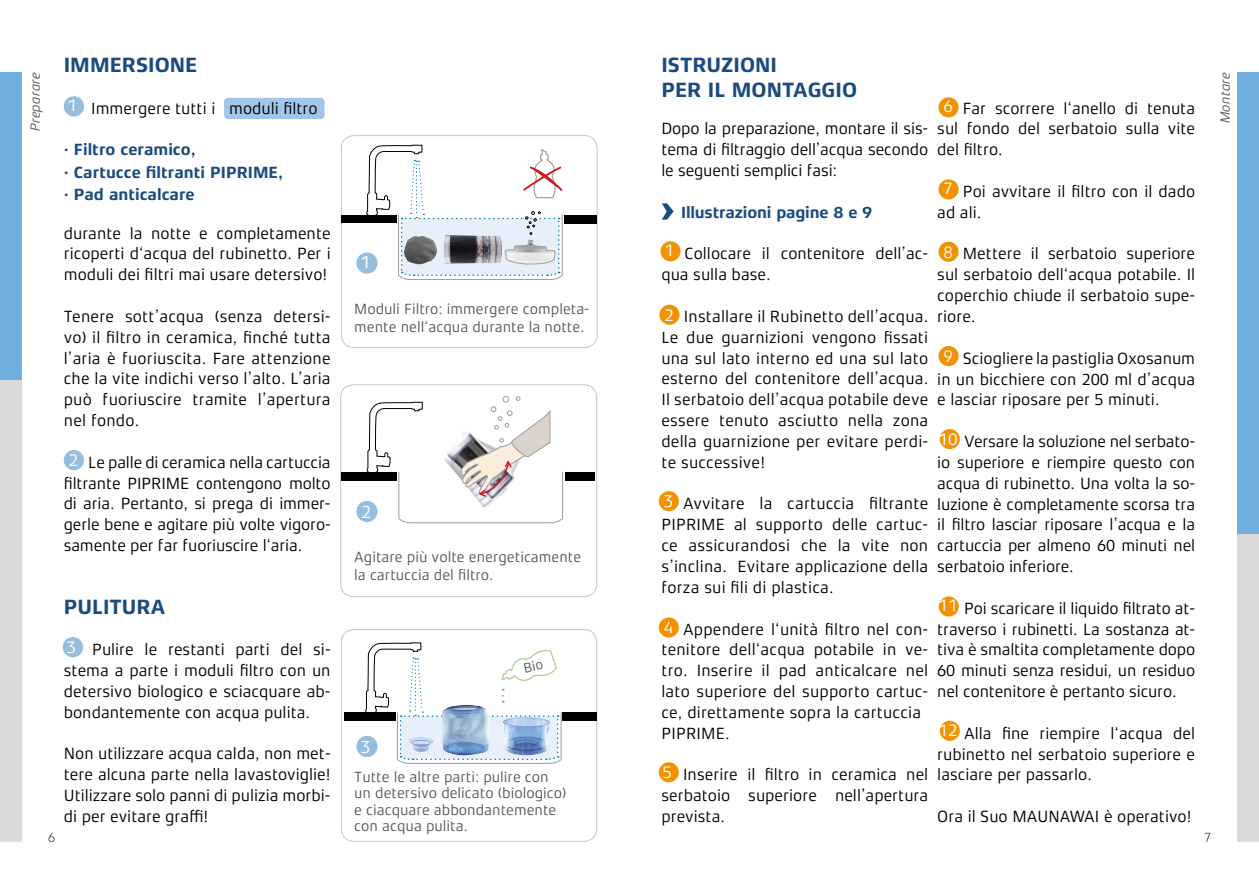
<style>
.page{position:relative;width:1259px;height:893px;background:#fff}
.page>*{position:absolute;margin:0;border:0;box-sizing:border-box;transform-origin:0 0}
.t1{font:700 21px/25.2px "Xenois Sans Pro";color:#1a4b7e}
.t2{font:18px "Xenois Sans Pro";color:#fff}
.t3{font:17.25px "Xenois Sans Pro";color:#fff}
.t4{font:17.1px "Xenois Sans Pro";color:#fff}
.t5{font:16.5px/20.9px "Xenois Sans Pro";color:#000;text-align:justify}
.t6{font:700 16.5px/22.5px "Xenois Sans Pro";color:#1a4b7e}
.t7{font:15px/16.5px "Xenois Sans Pro";color:#575756}
.t8{font:italic 13.5px "Xenois Sans Pro";color:#575756}
</style>
<div class="page">
<div style="left:224px;top:98px;width:101px;height:21px;background:#a2c5ea;border-radius:4px"></div>
<div style="left:341px;top:629px;width:256px;height:213px;border:1px solid #c6c6c6;border-radius:13px"></div>
<svg style="left:48px;top:833px;width:7px;height:9px"></svg>
<svg style="left:1204px;top:833px;width:6px;height:9px"></svg>
<div style="left:340px;top:384px;width:257px;height:213px;border:1px solid #c6c6c6;border-radius:13px"></div>
<div style="left:341px;top:135px;width:256px;height:213px;border:1px solid #c6c6c6;border-radius:13px"></div>
<div style="left:341px;top:215px;width:56px;height:8px;background:#000"></div>
<div style="left:342px;top:472px;width:55px;height:8px;background:#000"></div>
<div style="left:344px;top:712px;width:51px;height:9px;background:#000"></div>
<div style="left:563px;top:712px;width:34px;height:9px;background:#000"></div>
<div style="left:565px;top:472px;width:30px;height:8px;background:#000"></div>
<div style="left:564px;top:215px;width:33px;height:8px;background:#000"></div>
<svg style="left:366px;top:396px;width:197px;height:128px"></svg>
<div style="left:356px;top:252px;width:21px;height:22px;background:#97bddd;border-radius:50%"></div>
<div style="left:356px;top:501px;width:21px;height:21px;background:#97bddd;border-radius:50%"></div>
<div style="left:356px;top:736px;width:21px;height:21px;background:#97bddd;border-radius:50%"></div>
<div style="left:64px;top:96px;width:20px;height:21px;background:#97bddd;border-radius:50%"></div>
<div style="left:64px;top:450px;width:20px;height:20px;background:#97bddd;border-radius:50%"></div>
<div style="left:63px;top:637px;width:20px;height:20px;background:#97bddd;border-radius:50%"></div>
<div style="left:660px;top:241px;width:20px;height:20px;background:#f39200;border-radius:50%"></div>
<div style="left:659px;top:305px;width:20px;height:20px;background:#f39200;border-radius:50%"></div>
<div style="left:659px;top:491px;width:20px;height:20px;background:#f39200;border-radius:50%"></div>
<svg style="left:664px;top:495px;width:8px;height:12px"></svg>
<div style="left:659px;top:617px;width:20px;height:20px;background:#f39200;border-radius:50%"></div>
<svg style="left:664px;top:622px;width:7px;height:11px"></svg>
<div style="left:659px;top:762px;width:20px;height:20px;background:#f39200;border-radius:50%"></div>
<div style="left:938px;top:97px;width:20px;height:20px;background:#f39200;border-radius:50%"></div>
<div style="left:938px;top:179px;width:20px;height:20px;background:#f39200;border-radius:50%"></div>
<div style="left:938px;top:242px;width:20px;height:20px;background:#f39200;border-radius:50%"></div>
<div style="left:938px;top:346px;width:20px;height:20px;background:#f39200;border-radius:50%"></div>
<div style="left:939px;top:429px;width:21px;height:20px;background:#f39200;border-radius:50%"></div>
<div style="left:938px;top:596px;width:21px;height:21px;background:#f39200;border-radius:50%"></div>
<div style="left:939px;top:721px;width:21px;height:20px;background:#f39200;border-radius:50%"></div>
<svg style="left:662px;top:203px;width:11px;height:17px"></svg>
<div style="left:1237px;top:72px;width:22px;height:769px;background:#dadada"></div>
<div style="left:1237px;top:72px;width:22px;height:462px;background:#70aedf"></div>
<div style="left:0;top:72px;width:21px;height:769px;background:#dadada"></div>
<div style="left:0;top:72px;width:21px;height:308px;background:#70aedf"></div>
<svg style="left:366px;top:145px;width:197px;height:135px"></svg>
<svg style="left:365px;top:642px;width:197px;height:122px"></svg>
<p class="t8" style="left:28px;top:131px;width:61px;rotate:-90deg">Preparare</p>
<p class="t1" style="left:64px;top:52px;width:135px">Immersione</p>
<p class="t5" style="left:91px;top:97px;width:228px">Immergere tutti i moduli filtro</p>
<p class="t6" style="left:64px;top:138px;width:221px">· Filtro ceramico,<br>· Cartucce filtranti PIPRIME, · Pad anticalcare</p>
<p class="t5" style="left:64px;top:223px;width:268px">durante la notte e completamente ricoperti d‘acqua del rubinetto. Per i moduli dei filtri mai usare detersivo!</p>
<p class="t3" style="left:68px;top:96px;width:11px">1</p>
<p class="t5" style="left:64px;top:306px;width:268px">Tenere sott’acqua (senza detersi&shy;vo) il filtro in ceramica, finché tutta l’aria è fuoriuscita. Fare attenzione che la vite indichi verso l’alto. L’aria può fuoriuscire tramite l’apertura nel fondo.</p>
<p class="t5" style="left:64px;top:452px;width:268px;text-indent:25px">Le palle di ceramica nella cartuccia filtrante PIPRIME contengono molto di aria. Pertanto, si prega di immer&shy;gerle bene e agitare più volte vigoro&shy;samente per far fuoriuscire l‘aria.</p>
<p class="t3" style="left:69px;top:450px;width:11px">2</p>
<p class="t1" style="left:64px;top:594px;width:101px">Pulitura</p>
<p class="t5" style="left:64px;top:639px;width:268px;text-indent:28px">Pulire le restanti parti del si&shy;stema a parte i moduli filtro con un detersivo biologico e sciacquare ab&shy;bondantemente con acqua pulita.</p>
<p class="t5" style="left:64px;top:743px;width:268px">Non utilizzare acqua calda, non met&shy;tere alcuna parte nella lavastoviglie!<br>Utilizzare solo panni di pulizia morbi&shy;di per evitare graffi!</p>
<p class="t3" style="left:67px;top:637px;width:11px">3</p>
<p class="t2" style="left:360px;top:252px;width:11px">1</p>
<p class="t7" style="left:354px;top:300px;width:237px;line-height:18px">Moduli Filtro: immergere completa&shy;mente nell‘acqua durante la notte.</p>
<p class="t2" style="left:361px;top:501px;width:11px">2</p>
<p class="t7" style="left:354px;top:547px;width:228px;line-height:18px">Agitare più volte energeticamente la cartuccia del filtro.</p>
<p class="t2" style="left:360px;top:736px;width:11px">3</p>
<p class="t7" style="left:354px;top:768px;width:214px">Tutte le altre parti: pulire con un detersivo delicato (biologico) e ciacquare abbondantemente con acqua pulita.</p>
<p class="t1" style="left:661px;top:52px;width:197px">Istruzioni<br>per il montaggio</p>
<p class="t5" style="left:661px;top:118px;width:268px">Dopo la preparazione, montare il sis&shy;tema di filtraggio dell’acqua secondo le seguenti semplici fasi:</p>
<p class="t6" style="left:681px;top:201px;width:193px">Illustrazioni pagine 8 e 9</p>
<p class="t5" style="left:661px;top:243px;width:268px;text-indent:23px">Collocare il contenitore dell’ac&shy;qua sulla base.</p>
<p class="t5" style="left:661px;top:306px;width:268px;text-indent:22px">Installare il Rubinetto dell’acqua.<br>Le due guarnizioni vengono fissati una sul lato interno ed una sul lato esterno del contenitore dell’acqua.<br>Il serbatoio dell’acqua potabile deve essere tenuto asciutto nella zona della guarnizione per evitare perdi&shy;te successive!</p>
<p class="t5" style="left:661px;top:493px;width:268px;text-indent:22px">Avvitare la cartuccia filtrante PIPRIME al supporto delle cartuc&shy;ce assicurandosi che la vite non s’inclina. Evitare applicazione della forza sui fili di plastica.</p>
<p class="t5" style="left:661px;top:618px;width:268px;text-align:left;text-indent:22px">Appendere l‘unità filtro nel con&shy;tenitore dell‘acqua potabile in ve&shy;tro. Inserire il pad anticalcare nel lato superiore del supporto cartuc&shy;ce, direttamente sopra la cartuccia<br>PIPRIME.</p>
<p class="t5" style="left:661px;top:764px;width:268px;text-indent:22px">Inserire il filtro in ceramica nel serbatoio superiore nell’apertura prevista.</p>
<p class="t4" style="left:664px;top:241px;width:11px">1</p>
<p class="t4" style="left:664px;top:305px;width:11px">2</p>
<p class="t4" style="left:662px;top:763px;width:11px">5</p>
<p class="t4" style="left:943px;top:97px;width:11px">6</p>
<p class="t5" style="left:937px;top:98px;width:259px;text-indent:26px">Far scorrere l‘anello di tenuta sul fondo del serbatoio sulla vite del filtro.</p>
<p class="t5" style="left:937px;top:181px;width:259px;text-indent:26px">Poi avvitare il filtro con il dado ad ali.</p>
<p class="t5" style="left:937px;top:243px;width:259px;text-indent:26px">Mettere il serbatoio superiore sul serbatoio dell‘acqua potabile. Il coperchio chiude il serbatoio supe&shy;riore.</p>
<p class="t5" style="left:937px;top:348px;width:259px;text-indent:26px">Sciogliere la pastiglia Oxosanum in un bicchiere con 200 ml d’acqua e lasciar riposare per 5 minuti.</p>
<p class="t5" style="left:937px;top:431px;width:259px;text-indent:27px">Versare la soluzione nel serbato&shy;io superiore e riempire questo con acqua di rubinetto. Una volta la so&shy;luzione è completamente scorsa tra il filtro lasciar riposare l’acqua e la cartuccia per almeno 60 minuti nel serbatoio inferiore.</p>
<p class="t5" style="left:937px;top:598px;width:259px;text-indent:27px">Poi scaricare il liquido filtrato at&shy;traverso i rubinetti. La sostanza at&shy;tiva è smaltita completamente dopo 60 minuti senza residui, un residuo nel contenitore è pertanto sicuro.</p>
<p class="t5" style="left:937px;top:723px;width:259px;text-indent:27px">Alla fine riempire l‘acqua del rubinetto nel serbatoio superiore e lasciare per passarlo.</p>
<p class="t5" style="left:937px;top:806px;width:256px">Ora il Suo MAUNAWAI è operativo!</p>
<p class="t4" style="left:943px;top:179px;width:11px">7</p>
<p class="t4" style="left:943px;top:242px;width:11px">8</p>
<p class="t4" style="left:943px;top:346px;width:11px">9</p>
<p class="t4" style="left:938px;top:429px;width:20px">10</p>
<p class="t4" style="left:938px;top:596px;width:20px">11</p>
<p class="t4" style="left:938px;top:720px;width:20px">12</p>
<p class="t8" style="left:1217px;top:123px;width:53px;rotate:-90deg">Montare</p>
</div>
